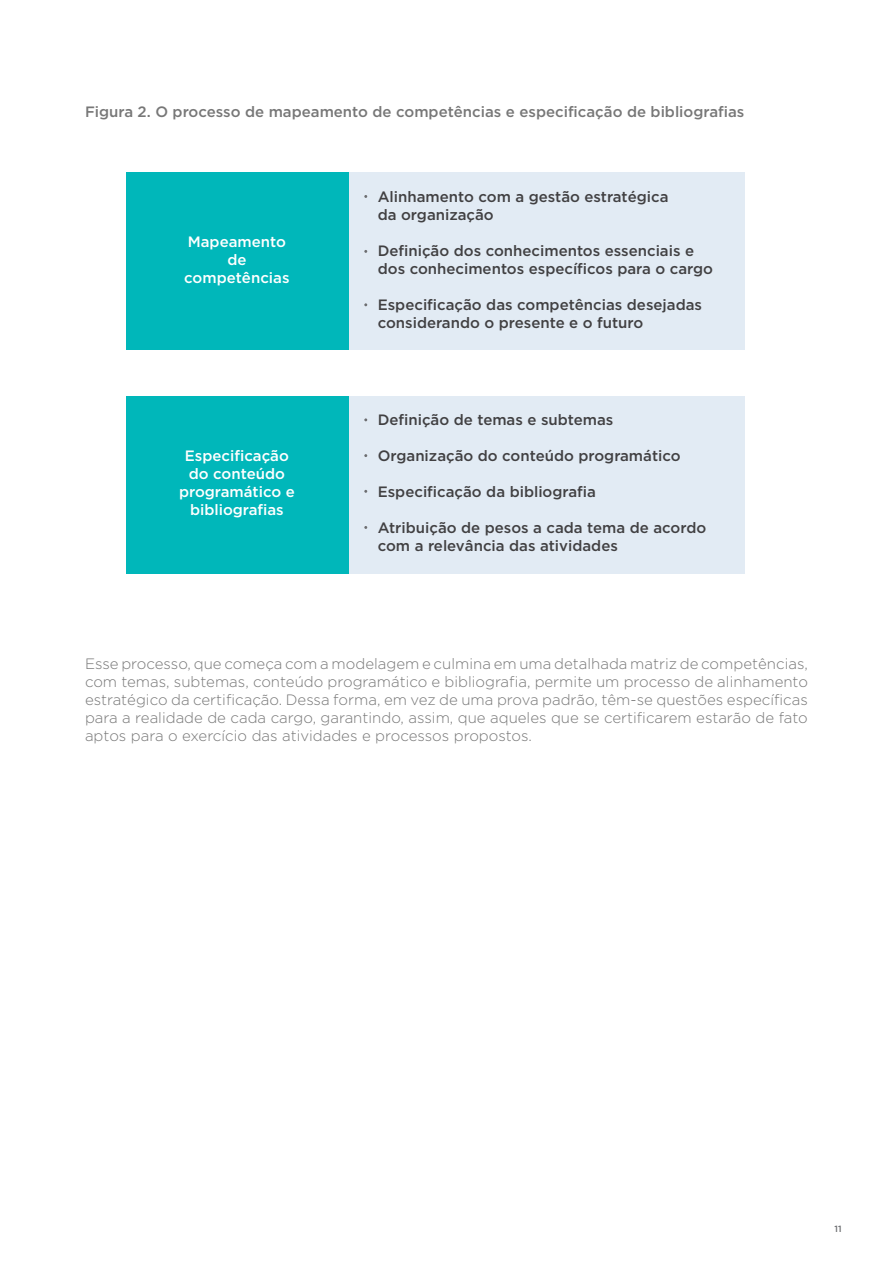
<style>
.page{position:relative;width:893px;height:1263px;background:#fff}
.page>*{position:absolute;margin:0;border:0;box-sizing:border-box;transform-origin:0 0}
.t1{font:300 15px/18px "Gotham";color:#777;text-align:justify}
.t2{font:500 15px/18px "Gotham";color:#414042}
.t3{font:500 15px/18px "Gotham";color:#fff;text-align:center}
.t4{font:500 15px "Gotham";color:#777}
.t5{font:500 9px "Gotham";color:#6d6e71}
</style>
<div class="page">
<div style="left:127px;top:172px;width:223px;height:177px;background:#00b7ba"></div>
<div style="left:127px;top:397px;width:223px;height:177px;background:#00b7ba"></div>
<div style="left:349px;top:397px;width:395px;height:177px;background:#e2ebf4"></div>
<div style="left:349px;top:172px;width:395px;height:177px;background:#e2ebf4"></div>
<p class="t4" style="left:85px;top:103px;width:661px">Figura 2. O processo de mapeamento de competências e especificação de bibliografias</p>
<p class="t3" style="left:184px;top:232px;width:107px">Mapeamento de competências</p>
<p class="t3" style="left:179px;top:447px;width:117px">Especificação do conteúdo programático e bibliografias</p>
<p class="t2" style="left:378px;top:188px;width:292px">Alinhamento com a gestão estratégica da organização</p>
<p class="t2" style="left:378px;top:242px;width:337px">Definição dos conhecimentos essenciais e dos conhecimentos específicos para o cargo</p>
<p class="t2" style="left:378px;top:296px;width:326px">Especificação das competências desejadas considerando o presente e o futuro</p>
<p class="t2" style="left:378px;top:410px;width:237px">Definição de temas e subtemas</p>
<p class="t2" style="left:378px;top:446px;width:304px">Organização do conteúdo programático</p>
<p class="t2" style="left:378px;top:482px;width:220px">Especificação da bibliografia</p>
<p class="t2" style="left:378px;top:518px;width:330px">Atribuição de pesos a cada tema de acordo com a relevância das atividades</p>
<p class="t1" style="left:85px;top:655px;width:724px">Esse processo, que começa com a modelagem e culmina em uma detalhada matriz de competências, com temas, subtemas, conteúdo programático e bibliografia, permite um processo de alinhamento estratégico da certificação. Dessa forma, em vez de uma prova padrão, têm-se questões específicas para a realidade de cada cargo, garantindo, assim, que aqueles que se certificarem estarão de fato aptos para o exercício das atividades e processos propostos.</p>
<p class="t5" style="left:834px;top:1224px;width:9px">11</p>
</div>
